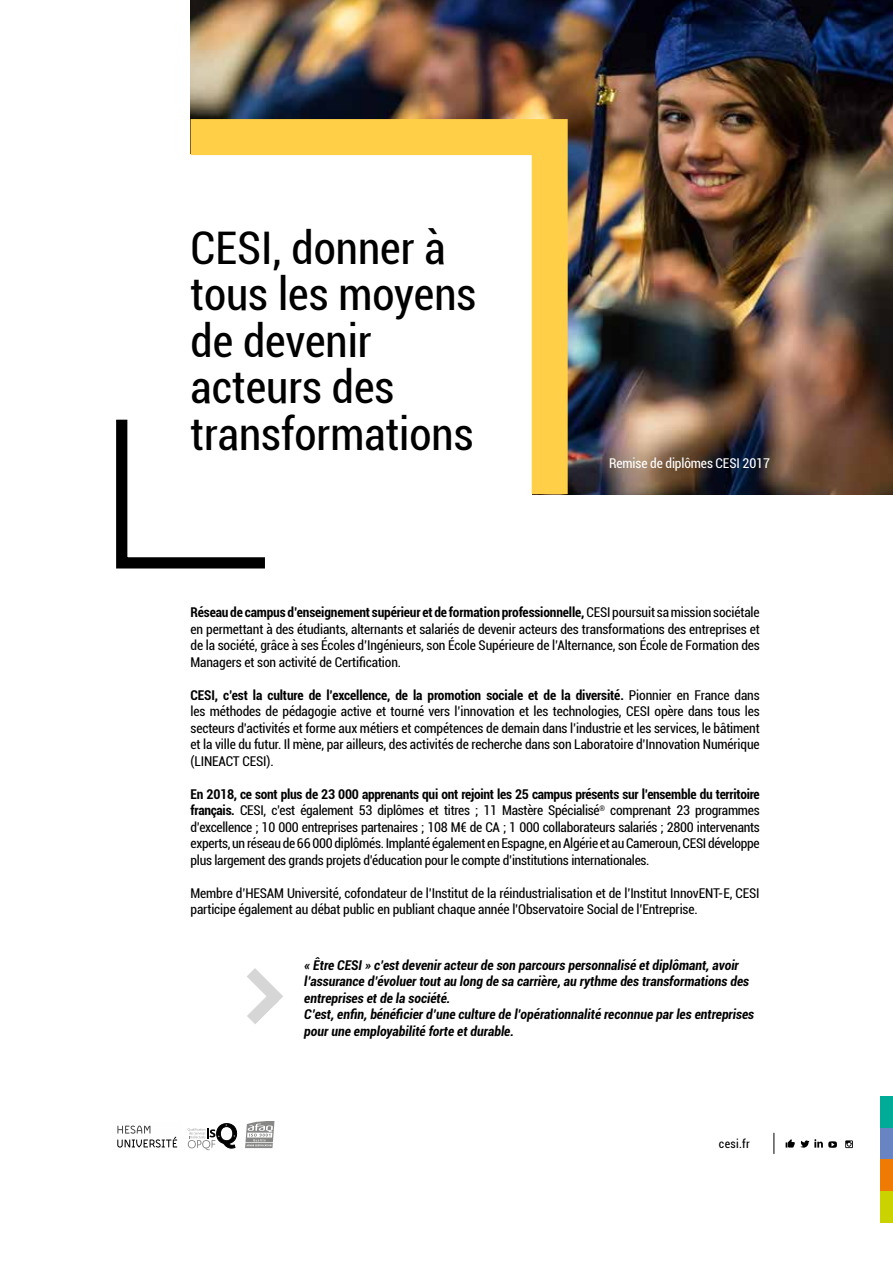
<style>
.page{position:relative;width:893px;height:1263px;background:#fff}
.page>*{position:absolute;margin:0;border:0;box-sizing:border-box;transform-origin:0 0}
.t1{font:condensed 45px/46.5px "Roboto";color:#000}
.t2{font:condensed 13.5px/16.5px "Roboto";letter-spacing:-.01em;color:#000;text-align:justify}
.t3{font:italic 700 condensed 13.5px/16.5px "Roboto";color:#000}
.t4{font:condensed 13.5px "Roboto";letter-spacing:-.01em;color:#fff}
.t5{font:condensed 12px "Roboto";letter-spacing:.025em;color:#000}
.s1{font-weight:700}
</style>
<div class="page">
<img style="left:191px;top:0;width:702px;height:494px">
<svg style="left:116px;top:419px;width:149px;height:150px"></svg>
<svg style="left:155px;top:101px;width:431px;height:429px"></svg>
<div style="left:880px;top:1191px;width:13px;height:32px;background:#cad200"></div>
<div style="left:880px;top:1159px;width:13px;height:32px;background:#ef7b05"></div>
<div style="left:880px;top:1127px;width:13px;height:32px;background:#6884c2"></div>
<div style="left:880px;top:1095px;width:13px;height:32px;background:#00ab98"></div>
<svg style="left:247px;top:968px;width:36px;height:56px"></svg>
<svg style="left:786px;top:1139px;width:51px;height:9px"></svg>
<svg style="left:845px;top:1140px;width:8px;height:8px"></svg>
<svg style="left:773px;top:1133px;width:1px;height:20px"></svg>
<div style="left:245px;top:1143px;width:28px;height:5px;background:#969695"></div>
<svg style="left:245px;top:1121px;width:29px;height:25px"></svg>
<svg style="left:188px;top:1123px;width:49px;height:27px"></svg>
<img style="left:118px;top:1137px;width:60px;height:11px">
<img style="left:117px;top:1125px;width:59px;height:22px">
<h1 class="t1" style="left:191px;top:228px;width:287px">CESI, donner à tous les moyens de devenir acteurs des transformations</h1>
<p class="t4" style="left:609px;top:457px;width:162px">Remise de diplômes CESI 2017</p>
<p class="t2" style="left:191px;top:605px;width:571px"><span class="s1">Réseau de campus d’enseignement supérieur et de formation professionnelle,</span> CESI poursuit sa mission sociétale en permettant à des étudiants, alternants et salariés de devenir acteurs des transformations des entreprises et de la société, grâce à ses Écoles d’Ingénieurs, son École Supérieure de l’Alternance, son École de Formation des Managers et son activité de Certification.</p>
<p class="t2" style="left:191px;top:688px;width:571px"><span class="s1">CESI, c’est la culture de l’excellence, de la promotion sociale et de la diversité.</span> Pionnier en France dans les méthodes de pédagogie active et tourné vers l’innovation et les technologies, CESI opère dans tous les secteurs d’activités et forme aux métiers et compétences de demain dans l’industrie et les services, le bâtiment et la ville du futur. Il mène, par ailleurs, des activités de recherche dans son Laboratoire d’Innovation Numérique (LINEACT CESI).</p>
<p class="t2" style="left:191px;top:787px;width:571px"><span class="s1">En 2018, ce sont plus de 23 000 apprenants qui ont rejoint les 25 campus présents sur l’ensemble du territoire français.</span> CESI, c’est également 53 diplômes et titres ; 11 Mastère Spécialisé<sup>®</sup> comprenant 23 programmes d’excellence ; 10 000 entreprises partenaires ; 108 M€ de CA ; 1 000 collaborateurs salariés ; 2800 intervenants experts, un réseau de 66 000 diplômés. Implanté également en Espagne, en Algérie et au Cameroun, CESI développe plus largement des grands projets d’éducation pour le compte d’institutions internationales.</p>
<p class="t2" style="left:191px;top:886px;width:571px">Membre d’HESAM Université, cofondateur de l’Institut de la réindustrialisation et de l’Institut InnovENT-E, CESI participe également au débat public en publiant chaque année l’Observatoire Social de l’Entreprise.</p>
<p class="t3" style="left:304px;top:956px;width:451px">« Être CESI » c’est devenir acteur de son parcours personnalisé et diplômant, avoir l’assurance d’évoluer tout au long de sa carrière, au rythme des transformations des entreprises et de la société.<br>C’est, enfin, bénéficier d’une culture de l’opérationnalité reconnue par les entreprises pour une employabilité forte et durable.</p>
<p class="t5" style="left:719px;top:1138px;width:32px">cesi.fr</p>
</div>
